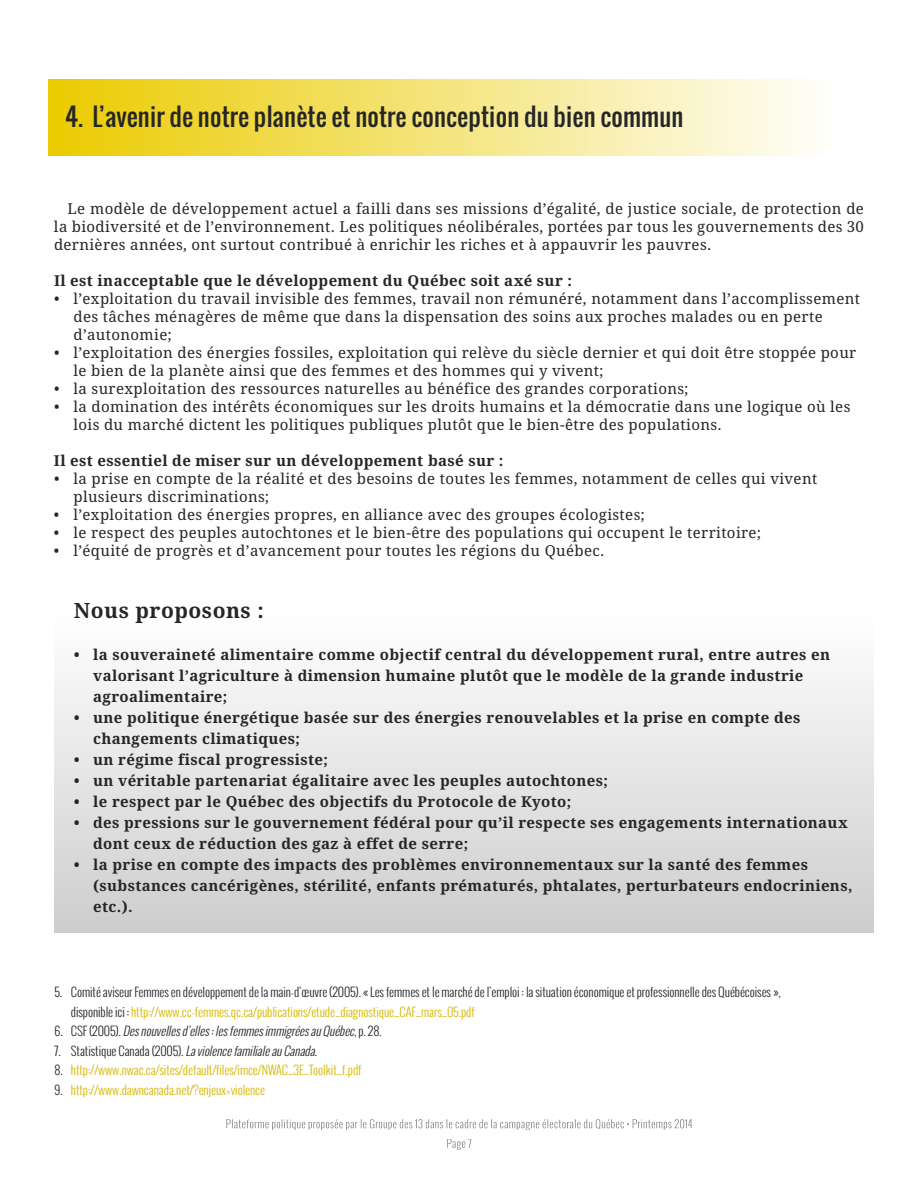
<style>
.page{position:relative;width:918px;height:1188px;background:#fff}
.page>*{position:absolute;margin:0;border:0;box-sizing:border-box;transform-origin:0 0}
.t1{font:24px "Oswald";letter-spacing:.01em;color:#272627}
.t2{font:700 21px "Droid Serif";letter-spacing:.025em;color:#272627}
.t3{font:15px/18px "Droid Serif";letter-spacing:.025em;color:#272627}
.t4{font:700 15px/21px "Droid Serif";letter-spacing:.025em;color:#272627}
.t5{font:300 12px "Oswald";letter-spacing:-.01em;color:#d4b700}
.t6{font:300 12px "Oswald";letter-spacing:-.01em;color:#272627}
.t7{font:italic 300 12px "Oswald";color:#272627}
.s1{color:#272627}
.s2{font-style:normal}
.s3{font-style:italic}
</style>
<div class="page">
<svg style="left:226px;top:1119px;width:69px;height:11px"></svg>
<svg style="left:447px;top:1139px;width:24px;height:11px"></svg>
<div style="left:49px;top:79px;width:788px;height:77px;background:linear-gradient(to right,#ebcb00,#fffefc)"></div>
<h1 class="t1" style="left:65px;top:105px;width:620px">4. L’avenir de notre planète et notre conception du bien commun</h1>
<p class="t3" style="left:54px;top:200px;width:811px;text-align:justify;text-indent:14px">Le modèle de développement actuel a failli dans ses missions d’égalité, de justice sociale, de protection de la biodiversité et de l’environnement. Les politiques néolibérales, portées par tous les gouvernements des 30 dernières années, ont surtout contribué à enrichir les riches et à appauvrir les pauvres.</p>
<p class="t4" style="left:54px;top:270px;width:520px">Il est inacceptable que le développement du Québec soit axé sur :</p>
<p class="t3" style="left:73px;top:290px;width:788px;text-indent:-19px">• l’exploitation du travail invisible des femmes, travail non rémunéré, notamment dans l’accomplissement des tâches ménagères de même que dans la dispensation des soins aux proches malades ou en perte d’autonomie;</p>
<p class="t3" style="left:73px;top:344px;width:784px;text-indent:-19px">• l’exploitation des énergies fossiles, exploitation qui relève du siècle dernier et qui doit être stoppée pour le bien de la planète ainsi que des femmes et des hommes qui y vivent;</p>
<p class="t3" style="left:54px;top:380px;width:636px">• la surexploitation des ressources naturelles au bénéfice des grandes corporations;</p>
<p class="t3" style="left:73px;top:398px;width:779px;text-indent:-19px">• la domination des intérêts économiques sur les droits humains et la démocratie dans une logique où les lois du marché dictent les politiques publiques plutôt que le bien-être des populations.</p>
<p class="t4" style="left:54px;top:450px;width:451px">Il est essentiel de miser sur un développement basé sur :</p>
<p class="t3" style="left:73px;top:470px;width:745px;text-indent:-19px">• la prise en compte de la réalité et des besoins de toutes les femmes, notamment de celles qui vivent plusieurs discriminations;</p>
<p class="t3" style="left:54px;top:506px;width:592px">• l’exploitation des énergies propres, en alliance avec des groupes écologistes;</p>
<p class="t3" style="left:54px;top:524px;width:708px">• le respect des peuples autochtones et le bien-être des populations qui occupent le territoire;</p>
<p class="t3" style="left:54px;top:542px;width:552px">• l’équité de progrès et d’avancement pour toutes les régions du Québec.</p>
<h2 class="t2" style="left:74px;top:599px;width:192px">Nous proposons :</h2>
<p class="t4" style="left:93px;top:645px;width:738px;text-indent:-19px">• la souveraineté alimentaire comme objectif central du développement rural, entre autres en valorisant l’agriculture à dimension humaine plutôt que le modèle de la grande industrie agroalimentaire;</p>
<p class="t4" style="left:93px;top:708px;width:709px;text-indent:-19px">• une politique énergétique basée sur des énergies renouvelables et la prise en compte des changements climatiques;</p>
<p class="t4" style="left:74px;top:750px;width:256px">• un régime fiscal progressiste;</p>
<p class="t4" style="left:74px;top:771px;width:536px">• un véritable partenariat égalitaire avec les peuples autochtones;</p>
<p class="t4" style="left:74px;top:792px;width:499px">• le respect par le Québec des objectifs du Protocole de Kyoto;</p>
<p class="t4" style="left:93px;top:813px;width:756px;text-indent:-19px">• des pressions sur le gouvernement fédéral pour qu’il respecte ses engagements internationaux dont ceux de réduction des gaz à effet de serre;</p>
<p class="t4" style="left:93px;top:855px;width:761px;text-indent:-19px">• la prise en compte des impacts des problèmes environnementaux sur la santé des femmes (substances cancérigènes, stérilité, enfants prématurés, phtalates, perturbateurs endocriniens, etc.).</p>
<p class="t6" style="left:55px;top:986px;width:728px">5. Comité aviseur Femmes en développement de la main-d’œuvre (2005). « Les femmes et le marché de l’emploi : la situation économique et professionnelle des Québécoises »,</p>
<p class="t5" style="left:71px;top:1005px;width:405px"><span class="s1">disponible ici :</span> http://www.cc-femmes.qc.ca/publications/etude_diagnostique_CAF_mars_05.pdf</p>
<p class="t7" style="left:55px;top:1025px;width:329px"><span class="s2">6 . C S F ( 2 0 0 5 ) .</span> Des nouvelles d’elles : les femmes immigrées au Québec<span class="s2">, p . 2 8 .</span></p>
<p class="t6" style="left:55px;top:1044px;width:265px">7. Statistique Canada (2005). <span class="s3">LaviolencefamilialeauCanada</span>.</p>
<p class="t5" style="left:55px;top:1064px;width:309px"><span class="s1">8.</span> http://www.nwac.ca/sites/default/files/imce/NWAC_3E_Toolkit_f.pdf</p>
<p class="t5" style="left:55px;top:1083px;width:212px"><span class="s1">9.</span> http://www.dawncanada.net/?enjeux=violence</p>
</div>
